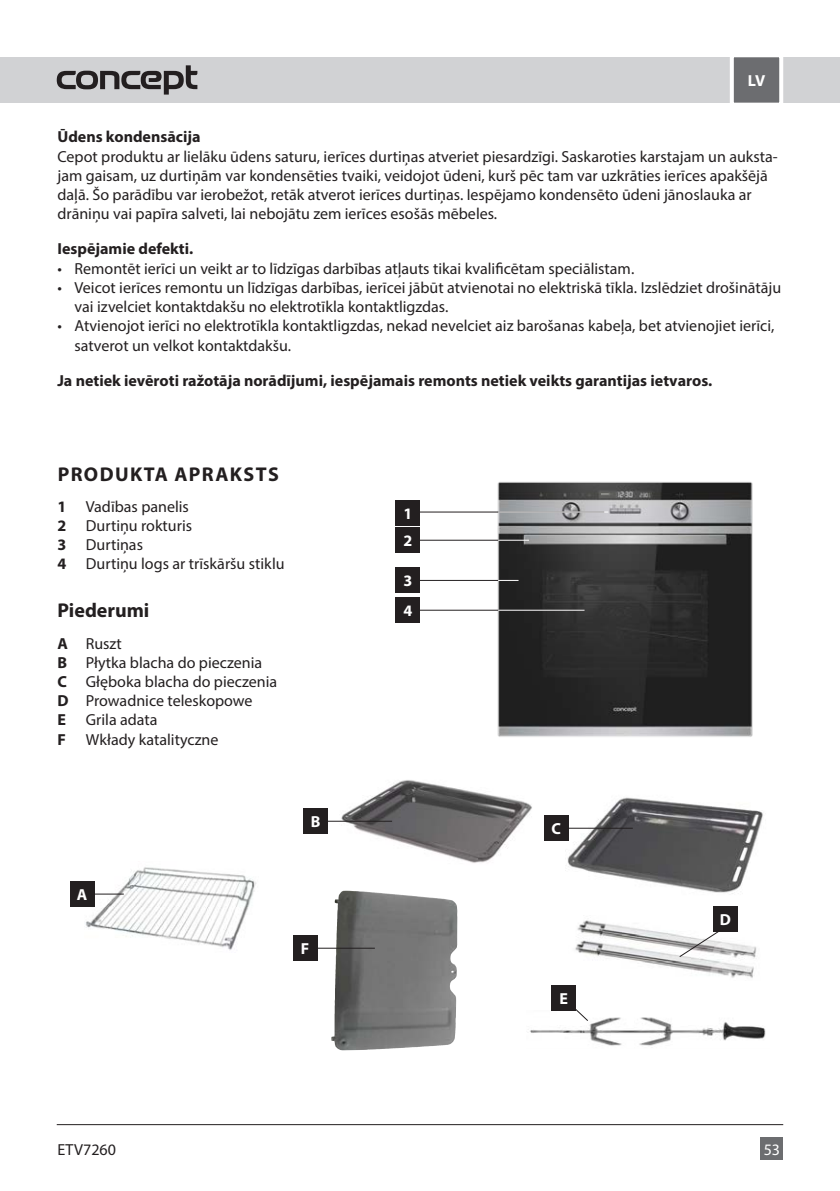
<style>
.page{position:relative;width:840px;height:1191px;background:#fff}
.page>*{position:absolute;margin:0;border:0;box-sizing:border-box;transform-origin:0 0}
.nadpis_1{font:700 20px "Myriad Pro";letter-spacing:.07em;color:#231f20}
.nadpis_2{font:700 20px "Myriad Pro";color:#231f20}
.CZ_text{font:16px/19.2px "Myriad Pro";color:#231f20}
.CZ_tucne_mezera_pred{font:700 16px "Myriad Pro";color:#231f20}
.nadpis_3{font:700 16px "Myriad Pro";color:#231f20}
.popisek_cislo{font:700 16px "Myriad Pro";color:#fff}
.t1{font:16px "Myriad Pro";color:#fff}
.s1{font-weight:700}
</style>
<div class="page">
<img style="left:565px;top:797px;width:198px;height:97px">
<hr style="left:565px;top:827px;width:67px;height:1px;background:#231f20">
<div style="left:544px;top:815px;width:24px;height:25px;background:#231f20"></div>
<img style="left:339px;top:780px;width:193px;height:83px">
<hr style="left:324px;top:820px;width:68px;height:1px;background:#231f20">
<div style="left:303px;top:808px;width:24px;height:25px;background:#231f20"></div>
<img style="left:575px;top:915px;width:182px;height:63px">
<svg style="left:678px;top:926px;width:47px;height:32px"></svg>
<div style="left:713px;top:906px;width:24px;height:25px;background:#231f20"></div>
<img style="left:85px;top:867px;width:171px;height:83px">
<hr style="left:94px;top:893px;width:30px;height:1px;background:#231f20">
<div style="left:70px;top:881px;width:24px;height:25px;background:#231f20"></div>
<img style="left:530px;top:1010px;width:236px;height:36px">
<svg style="left:572px;top:1006px;width:17px;height:16px"></svg>
<div style="left:551px;top:985px;width:24px;height:25px;background:#231f20"></div>
<img style="left:331px;top:891px;width:124px;height:159px">
<hr style="left:313px;top:947px;width:61px;height:1px;background:#231f20">
<div style="left:293px;top:935px;width:24px;height:25px;background:#231f20"></div>
<img style="left:493px;top:482px;width:260px;height:255px">
<hr style="left:419px;top:511px;width:185px;height:1px;background:#231f20">
<hr style="left:419px;top:580px;width:99px;height:1px;background:#231f20">
<hr style="left:419px;top:609px;width:165px;height:1px;background:#231f20">
<hr style="left:419px;top:540px;width:103px;height:1px;background:#231f20">
<hr style="left:498px;top:511px;width:110px;height:1px;background:#fff">
<svg style="left:498px;top:580px;width:20px;height:1px"></svg>
<hr style="left:498px;top:540px;width:30px;height:1px;background:#fff">
<hr style="left:498px;top:609px;width:86px;height:1px;background:#fff">
<div style="left:395px;top:527px;width:24px;height:26px;background:#231f20"></div>
<div style="left:395px;top:567px;width:24px;height:25px;background:#231f20"></div>
<div style="left:395px;top:597px;width:24px;height:25px;background:#231f20"></div>
<div style="left:395px;top:500px;width:24px;height:25px;background:#231f20"></div>
<div style="left:0;top:57px;width:839px;height:46px;background:#d1d2d4"></div>
<svg style="left:57px;top:65px;width:140px;height:30px"></svg>
<svg style="left:730px;top:57px;width:54px;height:46px;background:#848587"></svg>
<div style="left:760px;top:1137px;width:22px;height:23px;background:#6c6d70"></div>
<hr style="left:57px;top:1124px;width:725px;height:1px;background:#231f20">
<p class="popisek_cislo" style="left:747px;top:70px;width:19px">LV</p>
<p class="nadpis_3" style="left:57px;top:127px;width:144px">Ūdens kondensācija</p>
<p class="CZ_text" style="left:57px;top:146px;width:721px">Cepot produktu ar lielāku ūdens saturu, ierīces durtiņas atveriet piesardzīgi. Saskaroties karstajam un auksta&shy;jam gaisam, uz durtiņām var kondensēties tvaiki, veidojot ūdeni, kurš pēc tam var uzkrāties ierīces apakšējā daļā. Šo parādību var ierobežot, retāk atverot ierīces durtiņas. Iespējamo kondensēto ūdeni jānoslauka ar drāniņu vai papīra salveti, lai nebojātu zem ierīces esošās mēbeles.</p>
<p class="CZ_tucne_mezera_pred" style="left:57px;top:239px;width:137px">Iespējamie defekti.</p>
<p class="CZ_text" style="left:57px;top:258px;width:578px">• Remontēt ierīci un veikt ar to līdzīgas darbības atļauts tikai kvalificētam speciālistam.</p>
<p class="CZ_text" style="left:74px;top:278px;width:708px;text-indent:-17px">• Veicot ierīces remontu un līdzīgas darbības, ierīcei jābūt atvienotai no elektriskā tīkla. Izslēdziet drošinātāju vai izvelciet kontaktdakšu no elektrotīkla kontaktligzdas.</p>
<p class="CZ_text" style="left:74px;top:316px;width:701px;text-indent:-17px">• Atvienojot ierīci no elektrotīkla kontaktligzdas, nekad nevelciet aiz barošanas kabeļa, bet atvienojiet ierīci, satverot un velkot kontaktdakšu.</p>
<p class="CZ_tucne_mezera_pred" style="left:57px;top:370px;width:656px">Ja netiek ievēroti ražotāja norādījumi, iespējamais remonts netiek veikts garantijas ietvaros.</p>
<p class="nadpis_1" style="left:58px;top:461px;width:222px">PRODUKTA APRAKSTS</p>
<p class="CZ_text" style="left:57px;top:496px;width:133px"><span class="s1">1</span> Vadības panelis</p>
<p class="CZ_text" style="left:57px;top:516px;width:136px"><span class="s1">2</span> Durtiņu rokturis</p>
<p class="CZ_text" style="left:57px;top:535px;width:87px"><span class="s1">3</span> Durtiņas</p>
<p class="CZ_text" style="left:57px;top:554px;width:228px"><span class="s1">4</span> Durtiņu logs ar trīskāršu stiklu</p>
<p class="nadpis_2" style="left:57px;top:597px;width:93px">Piederumi</p>
<p class="CZ_text" style="left:57px;top:633px;width:66px"><span class="s1">A</span> Ruszt</p>
<p class="CZ_text" style="left:57px;top:652px;width:206px"><span class="s1">B</span> Płytka blacha do pieczenia</p>
<p class="CZ_text" style="left:57px;top:672px;width:221px"><span class="s1">C</span> Głęboka blacha do pieczenia</p>
<p class="CZ_text" style="left:57px;top:691px;width:196px"><span class="s1">D</span> Prowadnice teleskopowe</p>
<p class="CZ_text" style="left:57px;top:710px;width:101px"><span class="s1">E</span> Grila adata</p>
<p class="CZ_text" style="left:57px;top:729px;width:162px"><span class="s1">F</span> Wkłady katalityczne</p>
<p class="popisek_cislo" style="left:77px;top:883px;width:12px">A</p>
<p class="popisek_cislo" style="left:310px;top:811px;width:11px">B</p>
<p class="popisek_cislo" style="left:300px;top:938px;width:10px">F</p>
<p class="popisek_cislo" style="left:403px;top:503px;width:10px">1</p>
<p class="popisek_cislo" style="left:403px;top:530px;width:10px">2</p>
<p class="popisek_cislo" style="left:403px;top:570px;width:10px">3</p>
<p class="popisek_cislo" style="left:403px;top:600px;width:10px">4</p>
<p class="popisek_cislo" style="left:551px;top:818px;width:11px">C</p>
<p class="popisek_cislo" style="left:559px;top:987px;width:10px">E</p>
<p class="popisek_cislo" style="left:719px;top:909px;width:13px">D</p>
<p class="CZ_text" style="left:57px;top:1139px;width:60px">ETV7260</p>
<p class="t1" style="left:763px;top:1139px;width:18px">53</p>
</div>
